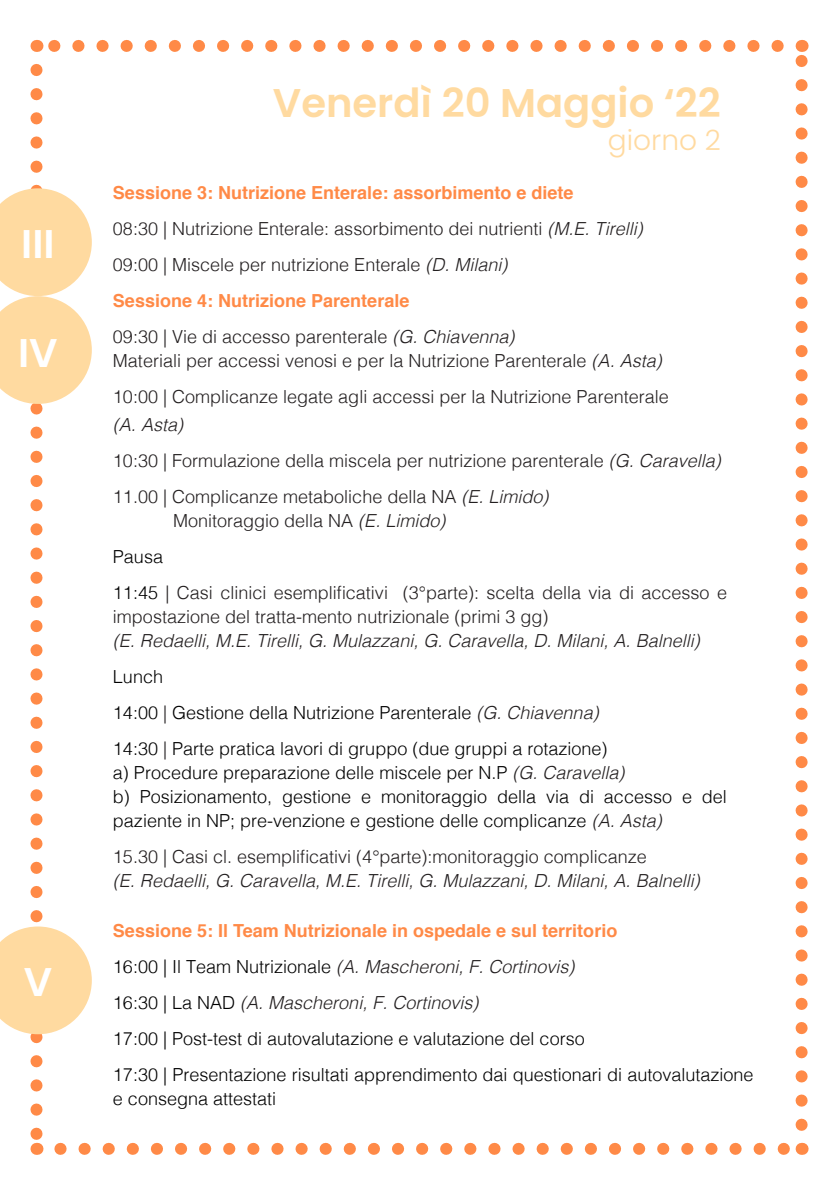
<style>
.page{position:relative;width:840px;height:1191px;background:#fff}
.page>*{position:absolute;margin:0;border:0;box-sizing:border-box;transform-origin:0 0}
.t1{font:600 40px "Poppins";color:#ffdaa0}
.t2{font:600 40px "Poppins";color:#fff}
.t3{font:300 28px "Poppins";color:#ffdaa0}
.t4{font:300 18px/24px "Helvetica";color:#231f20}
.t5{font:300 18px/24px "Helvetica";color:#000}
.t6{font:italic 300 18px "Helvetica";color:#231f20}
.t7{font:700 18px "Helvetica";color:#ff8a47}
.s1{font-style:italic}
.s2{color:#000}
.s3{color:#231f20}
.s4{font-style:italic;color:#231f20}
.s5{font-style:normal;color:#000}
</style>
<div class="page">
<svg style="left:60px;top:1142px;width:729px;height:12px"></svg>
<svg style="left:795px;top:58px;width:12px;height:1066px"></svg>
<svg style="left:48px;top:40px;width:729px;height:12px"></svg>
<svg style="left:36px;top:1142px;width:1px;height:12px"></svg>
<svg style="left:801px;top:1142px;width:1px;height:12px"></svg>
<svg style="left:801px;top:40px;width:1px;height:12px"></svg>
<svg style="left:36px;top:40px;width:1px;height:12px"></svg>
<svg style="left:0;top:70px;width:92px;height:1066px"></svg>
<p class="t2" style="left:21px;top:220px;width:35px">III</p>
<p class="t2" style="left:18px;top:329px;width:41px">IV</p>
<p class="t2" style="left:24px;top:958px;width:30px">V</p>
<p class="t1" style="left:273px;top:79px;width:449px">Venerdì 20 Maggio ‘22</p>
<p class="t3" style="left:607px;top:124px;width:114px">giorno 2</p>
<p class="t7" style="left:113px;top:178px;width:462px">Sessione 3: Nutrizione Enterale: assorbimento e diete</p>
<p class="t4" style="left:113px;top:215px;width:531px">08:30 | Nutrizione Enterale: assorbimento dei nutrienti <span class="s1">(M.E. Tirelli)</span></p>
<p class="t4" style="left:113px;top:251px;width:396px">09:00 | Miscele per nutrizione Enterale <span class="s1">(D. Milani)</span></p>
<p class="t7" style="left:113px;top:286px;width:298px">Sessione 4: Nutrizione Parenterale</p>
<p class="t4" style="left:113px;top:323px;width:403px">09:30 | Vie di accesso parenterale <span class="s1">(G. Chiavenna)</span></p>
<p class="t4" style="left:113px;top:347px;width:550px">Materiali per accessi venosi e per la Nutrizione Parenterale <span class="s1">(A. Asta)</span></p>
<p class="t4" style="left:113px;top:383px;width:557px">10:00 | Complicanze legate agli accessi per la Nutrizione Parenterale</p>
<p class="t6" style="left:113px;top:409px;width:72px">(A. Asta)</p>
<p class="t4" style="left:113px;top:447px;width:609px">10:30 | Formulazione della miscela per nutrizione parenterale <span class="s1">(G. Caravella)</span></p>
<p class="t4" style="left:113px;top:483px;width:437px">11.00 | Complicanze metaboliche della NA <span class="s1">(E. Limido)</span></p>
<p class="t4" style="left:173px;top:507px;width:274px">Monitoraggio della NA <span class="s1">(E. Limido)</span></p>
<p class="t5" style="left:113px;top:543px;width:52px">Pausa</p>
<p class="t4" style="left:113px;top:579px;width:615px"><span class="s2">11:45</span> | Casi clinici esemplificativi (3°parte): scelta della via di accesso e impostazione del tratta-mento nutrizionale (primi 3 gg)</p>
<p class="t6" style="left:113px;top:625px;width:588px">(E. Redaelli, M.E. Tirelli, G. Mulazzani, G. Caravella, D. Milani, A. Balnelli)</p>
<p class="t5" style="left:113px;top:663px;width:52px">Lunch</p>
<p class="t5" style="left:113px;top:699px;width:487px">14:00 <span class="s3">|</span> Gestione della Nutrizione Parenterale <span class="s4">(G. Chiavenna)</span></p>
<p class="t5" style="left:113px;top:735px;width:496px">14:30 <span class="s3">|</span> Parte pratica lavori di gruppo (due gruppi a rotazione)</p>
<p class="t5" style="left:113px;top:759px;width:513px">a) Procedure preparazione delle miscele per N.P <span class="s4">(G. Caravella)</span></p>
<p class="t5" style="left:113px;top:783px;width:615px">b) Posizionamento, gestione e monitoraggio della via di accesso e del paziente in NP; pre-venzione e gestione delle complicanze <span class="s4">(A. Asta)</span></p>
<p class="t4" style="left:113px;top:843px;width:535px">15.30 | Casi cl. esemplificativi (4°parte):monitoraggio complicanze</p>
<p class="t6" style="left:113px;top:865px;width:588px">(E. Redaelli, G. Caravella, M.E. Tirelli, G. Mulazzani, D. Milani, A. Balnelli)</p>
<p class="t7" style="left:113px;top:916px;width:505px">Sessione 5: Il Team Nutrizionale in ospedale e sul territorio</p>
<p class="t6" style="left:113px;top:951px;width:463px"><span class="s5">16:00 | Il Team Nutrizionale</span> (A. Mascheroni, F. Cortinovis)</p>
<p class="t6" style="left:113px;top:987px;width:367px"><span class="s5">16:30 | La NAD</span> (A. Mascheroni, F. Cortinovis)</p>
<p class="t5" style="left:113px;top:1025px;width:473px">17:00 | Post-test di autovalutazione e valutazione del corso</p>
<p class="t5" style="left:113px;top:1061px;width:641px">17:30 | Presentazione risultati apprendimento dai questionari di autovalutazione e consegna attestati</p>
</div>
